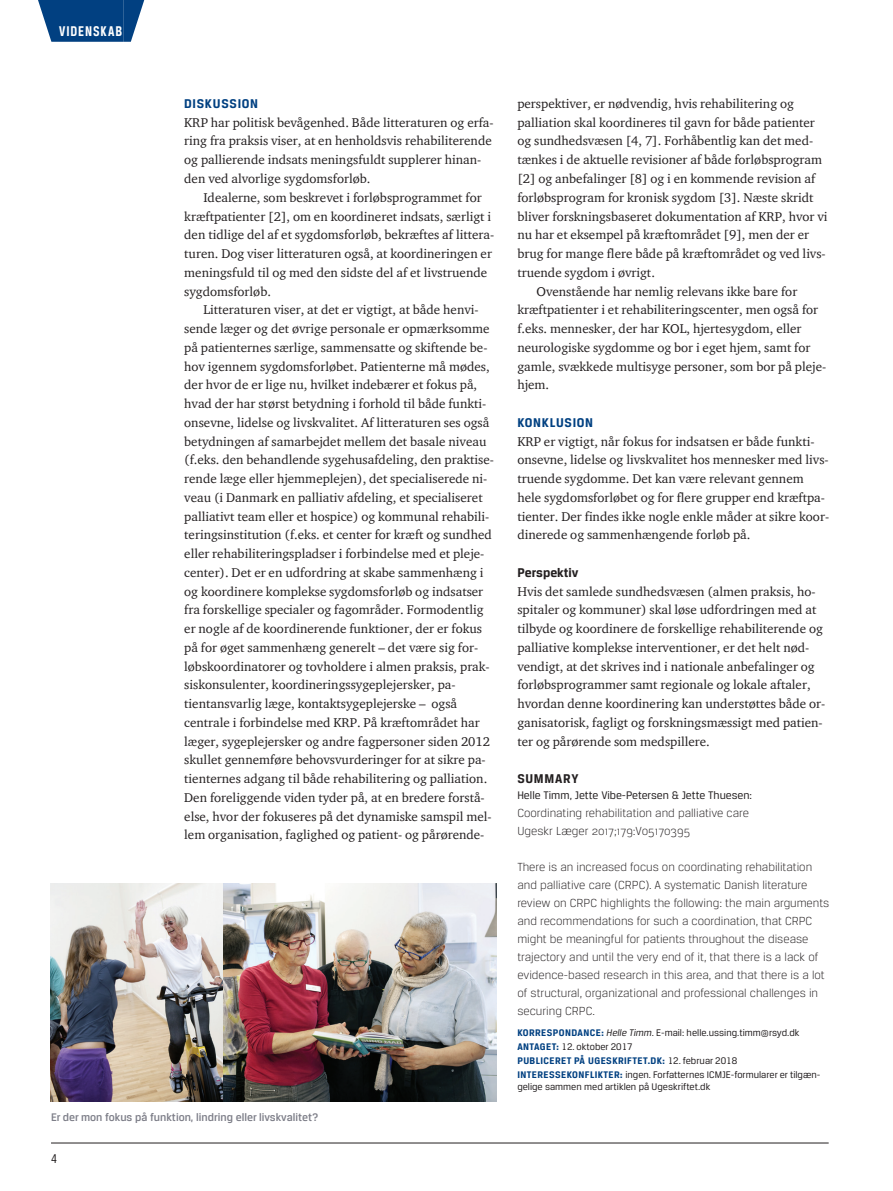
<style>
.page{position:relative;width:893px;height:1191px;background:#fff}
.page>*{position:absolute;margin:0;border:0;box-sizing:border-box;transform-origin:0 0}
.t1{font:700 15px "Breuer Condensed";letter-spacing:.065em;color:#fff}
.t2{font:700 13.5px "Breuer Text";letter-spacing:.05em;color:#014081}
.t3{font:700 13.5px "Breuer Text";color:#231f20}
.t4{font:13.5px "Breuer Condensed";color:#231f20}
.t5{font:13.05px/18.8px "ITC Charter Com";color:#231f20}
.t6{font:300 12.45px/18px "Breuer Text";color:#231f20}
.t7{font:500 11.7px "Breuer Text";color:#7d7e88}
.t8{font:11.7px "Breuer Text";color:#231f20}
.t9{font:10.2px/12px "Breuer Text";color:#231f20}
.t10{font:700 10.2px "Breuer Text";letter-spacing:.04em;color:#014081}
.s1{font-weight:700;color:#014081}
.s2{font-style:italic}
</style>
<div class="page">
<hr style="left:51px;top:1142px;width:778px;height:1px;background:#231f20">
<div style="left:59px;top:0;width:64px;height:42px;background:#014081"></div>
<svg style="left:38px;top:0;width:21px;height:42px"></svg>
<svg style="left:123px;top:0;width:21px;height:42px"></svg>
<img style="left:51px;top:883px;width:445px;height:218px">
<p class="t1" style="left:59px;top:23px;width:65px">VIDENSKAB</p>
<p class="t2" style="left:184px;top:96px;width:75px">DISKUSSION</p>
<p class="t5" style="left:184px;top:113px;width:311px">KRP har politisk bevågenhed. Både litteraturen og erfa&shy;ring fra praksis viser, at en henholdsvis rehabiliterende og pallierende indsats meningsfuldt supplerer hinan&shy;den ved alvorlige sygdomsforløb.</p>
<p class="t5" style="left:184px;top:188px;width:311px;text-indent:19px">Idealerne, som beskrevet i forløbsprogrammet for kræftpatienter [2], om en koordineret indsats, særligt i den tidlige del af et sygdomsforløb, bekræftes af littera&shy;turen. Dog viser litteraturen også, at koordineringen er meningsfuld til og med den sidste del af et livstruende sygdomsforløb.</p>
<p class="t5" style="left:184px;top:300px;width:311px;text-indent:19px">Litteraturen viser, at det er vigtigt, at både henvi&shy;sende læger og det øvrige personale er opmærksomme på patienternes særlige, sammensatte og skiftende be&shy;hov igennem sygdomsforløbet. Patienterne må mødes, der hvor de er lige nu, hvilket indebærer et fokus på, hvad der har størst betydning i forhold til både funkti&shy;onsevne, lidelse og livskvalitet. Af litteraturen ses også betydningen af samarbejdet mellem det basale niveau (f.eks. den behandlende sygehusafdeling, den praktise&shy;rende læge eller hjemmeplejen), det specialiserede ni&shy;veau (i Danmark en palliativ afdeling, et specialiseret palliativt team eller et hospice) og kommunal rehabili&shy;teringsinstitution (f.eks. et center for kræft og sundhed eller rehabiliteringspladser i forbindelse med et pleje&shy;center). Det er en udfordring at skabe sammenhæng i og koordinere komplekse sygdomsforløb og indsatser fra forskellige specialer og fagområder. Formodentlig er nogle af de koordinerende funktioner, der er fokus på for øget sammenhæng generelt – det være sig for&shy;løbskoordinatorer og tovholdere i almen praksis, prak&shy;siskonsulenter, koordineringssygeplejersker, pa&shy;tientansvarlig læge, kontaktsygeplejerske – også centrale i forbindelse med KRP. På kræftområdet har læger, sygeplejersker og andre fagpersoner siden 2012 skullet gennemføre behovsvurderinger for at sikre pa&shy;tienternes adgang til både rehabilitering og palliation.<br>Den foreliggende viden tyder på, at en bredere forstå&shy;else, hvor der fokuseres på det dynamiske samspil mel&shy;lem organisation, faglighed og patient- og pårørende-</p>
<p class="t7" style="left:51px;top:1110px;width:269px">Er der mon fokus på funktion, lindring eller livskvalitet?</p>
<p class="t4" style="left:51px;top:1150px;width:7px">4</p>
<p class="t5" style="left:517px;top:94px;width:278px">perspektiver, er nødvendig, hvis rehabilitering og</p>
<p class="t5" style="left:517px;top:113px;width:299px">palliation skal koordineres til gavn for både patienter</p>
<p class="t5" style="left:517px;top:131px;width:297px">og sundhedsvæsen [4, 7]. Forhåbentlig kan det med-</p>
<p class="t5" style="left:517px;top:150px;width:306px">tænkes i de aktuelle revisioner af både forløbsprogram</p>
<p class="t5" style="left:517px;top:169px;width:299px">[2] og anbefalinger [8] og i en kommende revision af</p>
<p class="t5" style="left:517px;top:188px;width:298px">forløbsprogram for kronisk sygdom [3]. Næste skridt</p>
<p class="t5" style="left:517px;top:206px;width:312px">bliver forskningsbaseret dokumentation af KRP, hvor vi</p>
<p class="t5" style="left:517px;top:225px;width:293px">nu har et eksempel på kræftområdet [9], men der er</p>
<p class="t5" style="left:517px;top:244px;width:310px">brug for mange flere både på kræftområdet og ved livs-</p>
<p class="t5" style="left:517px;top:263px;width:139px">truende sygdom i øvrigt.</p>
<p class="t5" style="left:536px;top:281px;width:262px">Ovenstående har nemlig relevans ikke bare for</p>
<p class="t5" style="left:517px;top:300px;width:302px">kræftpatienter i et rehabiliteringscenter, men også for</p>
<p class="t5" style="left:517px;top:319px;width:286px">f.eks. mennesker, der har KOL, hjertesygdom, eller</p>
<p class="t5" style="left:517px;top:338px;width:295px">neurologiske sygdomme og bor i eget hjem, samt for</p>
<p class="t5" style="left:517px;top:356px;width:310px">gamle, svækkede multisyge personer, som bor på pleje-</p>
<p class="t5" style="left:517px;top:375px;width:33px">hjem.</p>
<p class="t2" style="left:517px;top:415px;width:77px">KONKLUSION</p>
<p class="t5" style="left:517px;top:431px;width:313px">KRP er vigtigt, når fokus for indsatsen er både funkti&shy;onsevne, lidelse og livskvalitet hos mennesker med livs&shy;truende sygdomme. Det kan være relevant gennem hele sygdomsforløbet og for flere grupper end kræftpa&shy;tienter. Der findes ikke nogle enkle måder at sikre koor&shy;dinerede og sammenhængende forløb på.</p>
<p class="t3" style="left:517px;top:565px;width:63px">PERSPEKTIV</p>
<p class="t5" style="left:517px;top:581px;width:310px">Hvis det samlede sundhedsvæsen (almen praksis, ho&shy;spitaler og kommuner) skal løse udfordringen med at tilbyde og koordinere de forskellige rehabiliterende og palliative komplekse interventioner, er det helt nød&shy;vendigt, at det skrives ind i nationale anbefalinger og forløbsprogrammer samt regionale og lokale aftaler, hvordan denne koordinering kan understøttes både or&shy;ganisatorisk, fagligt og forskningsmæssigt med patien&shy;ter og pårørende som medspillere.</p>
<p class="t3" style="left:517px;top:771px;width:18px">SUMMAR</p>
<p class="t3" style="left:571px;top:771px;width:9px">Y</p>
<p class="t8" style="left:517px;top:788px;width:236px">Helle Timm, Jette Vibe-Petersen &amp; Jette Thuesen:</p>
<p class="t6" style="left:517px;top:803px;width:233px">Coordinating rehabilitation and palliative care<br>Ugeskr Læger 2017;179:V05170395</p>
<p class="t6" style="left:517px;top:857px;width:313px">There is an increased focus on coordinating rehabilitation and palliative care (CRPC). A systematic Danish literature review on CRPC highlights the following: the main arguments and recommendations for such a coordination, that CRPC might be meaningful for patients throughout the disease trajectory and until the very end of it, that there is a lack of evidence-based research in this area, and that there is a lot of structural, organizational and professional challenges in securing CRPC.</p>
<p class="t10" style="left:517px;top:1026px;width:13px">KORRESPONDAN</p>
<p class="t9" style="left:590px;top:1026px;width:211px"><span class="s1">CE:</span> <span class="s2">Helle Timm</span>. E-mail: helle.ussing.timm@rsyd.dk</p>
<p class="t10" style="left:517px;top:1041px;width:13px">ANTAGET</p>
<p class="t9" style="left:556px;top:1040px;width:78px"><span class="s1">:</span> 12. oktober 2017</p>
<p class="t10" style="left:517px;top:1055px;width:12px">PUBLI</p>
<p class="t10" style="left:543px;top:1055px;width:13px">CERET</p>
<p class="t10" style="left:574px;top:1055px;width:27px">PÅ UGESKRIFTET</p>
<p class="t9" style="left:648px;top:1054px;width:91px"><span class="s1">.DK:</span> 12. februar 2018</p>
<p class="t10" style="left:517px;top:1069px;width:10px">INTERESSEKONFLIKTER</p>
<p class="t9" style="left:517px;top:1068px;width:305px;text-indent:103px"><span class="s1">:</span> ingen. Forfatternes ICMJE-formularer er tilgæn&shy;gelige sammen med artiklen på Ugeskriftet.dk</p>
</div>
